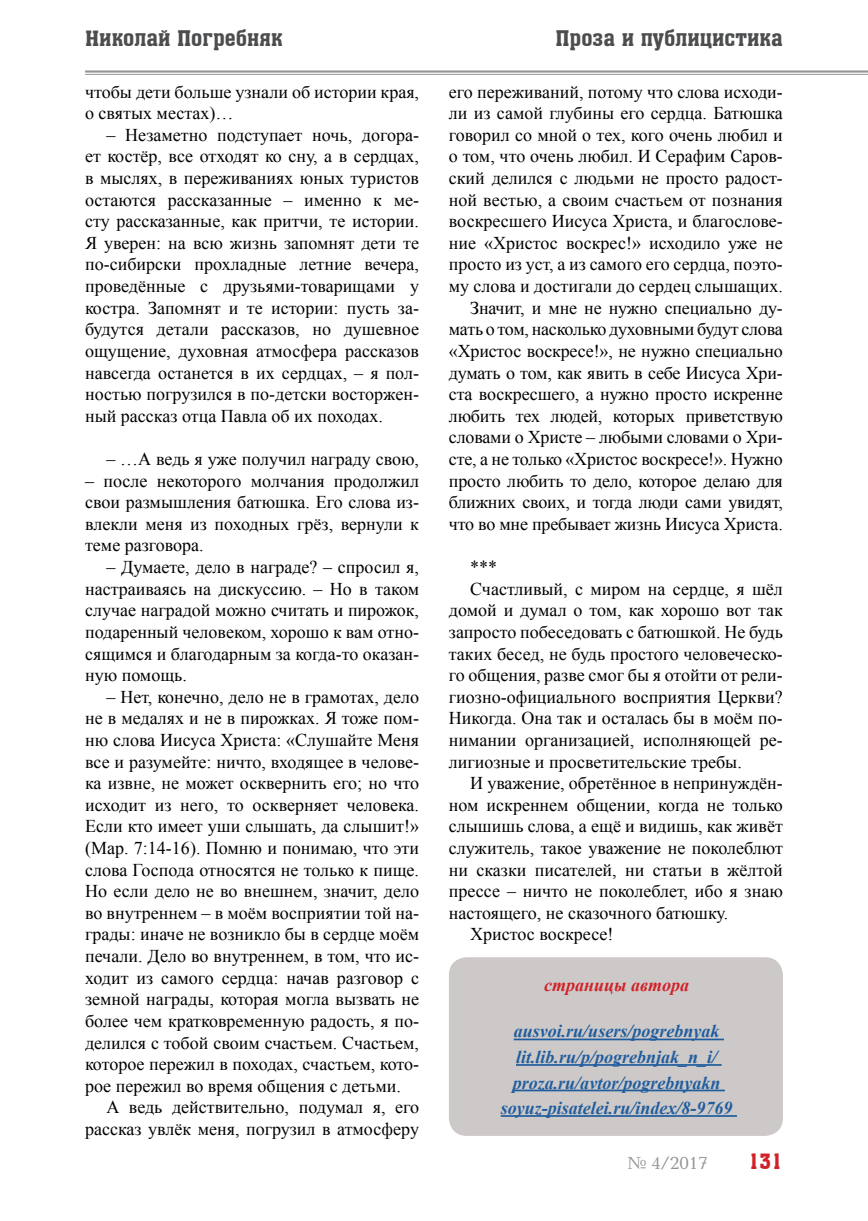
<style>
.page{position:relative;width:868px;height:1221px;background:#fff}
.page>*{position:absolute;margin:0;border:0;box-sizing:border-box;transform-origin:0 0}
.t1{font:21px "a Assuan";color:#4c4d4f}
.t2{font:21px "a Assuan";color:#d12229}
.t3{font:18px/21.6px "Times New Roman";color:#000;text-align:justify}
.t4{font:italic 700 18px/25.5px "Times New Roman";color:#205d9e;text-align:center}
.t5{font:italic 700 18px "Times New Roman";color:#d12229}
.t6{font:18px "Baltica C";color:#939597}
</style>
<div class="page">
<hr style="left:85px;top:70px;width:782px;height:3px;background:#939597">
<hr style="left:85px;top:74px;width:782px;height:1px;background:#939597">
<div style="left:449px;top:957px;width:333px;height:178px;background:#cdc9c8;border-radius:18px"></div>
<hr style="left:513px;top:1038px;width:210px;height:2px;background:#205d9e">
<hr style="left:516px;top:1064px;width:205px;height:1px;background:#205d9e">
<hr style="left:512px;top:1089px;width:212px;height:2px;background:#205d9e">
<hr style="left:500px;top:1115px;width:236px;height:1px;background:#205d9e">
<p class="t1" style="left:85px;top:27px;width:199px">Николай Погребняк</p>
<p class="t3" style="left:85px;top:80px;width:335px">чтобы дети больше узнали об истории края, о святых местах)…</p>
<p class="t3" style="left:85px;top:124px;width:335px;text-indent:21px">– Незаметно подступает ночь, догора&shy;ет костёр, все отходят ко сну, а в сердцах, в мыслях, в переживаниях юных туристов остаются рассказанные – именно к ме&shy;сту рассказанные, как притчи, те истории.<br>Я уверен: на всю жизнь запомнят дети те по-сибирски прохладные летние вечера, проведённые с друзьями-товарищами у костра. Запомнят и те истории: пусть за&shy;будутся детали рассказов, но душевное ощущение, духовная атмосфера рассказов навсегда останется в их сердцах, – я пол&shy;ностью погрузился в по-детски восторжен&shy;ный рассказ отца Павла об их походах.</p>
<p class="t3" style="left:106px;top:448px;width:314px">– …А ведь я уже получил награду свою,</p>
<p class="t3" style="left:85px;top:469px;width:335px">– после некоторого молчания продолжил свои размышления батюшка. Его слова из&shy;влекли меня из походных грёз, вернули к теме разговора.</p>
<p class="t3" style="left:85px;top:556px;width:335px;text-indent:21px">– Думаете, дело в награде? – спросил я, настраиваясь на дискуссию. – Но в таком случае наградой можно считать и пирожок, подаренный человеком, хорошо к вам отно&shy;сящимся и благодарным за когда-то оказан&shy;ную помощь.</p>
<p class="t3" style="left:85px;top:685px;width:335px;text-indent:21px">– Нет, конечно, дело не в грамотах, дело не в медалях и не в пирожках. Я тоже пом&shy;ню слова Иисуса Христа: «Слушайте Меня все и разумейте: ничто, входящее в челове&shy;ка извне, не может осквернить его; но что исходит из него, то оскверняет человека.<br>Если кто имеет уши слышать, да слышит!» (Мар. 7:14-16). Помню и понимаю, что эти слова Господа относятся не только к пище.<br>Но если дело не во внешнем, значит, дело во внутреннем – в моём восприятии той на&shy;грады: иначе не возникло бы в сердце моём печали. Дело во внутреннем, в том, что ис&shy;ходит из самого сердца: начав разговор с земной награды, которая могла вызвать не более чем кратковременную радость, я по&shy;делился с тобой своим счастьем. Счастьем, которое пережил в походах, счастьем, кото&shy;рое пережил во время общения с детьми.</p>
<p class="t3" style="left:85px;top:1096px;width:335px;text-align:right">А ведь действительно, подумал я, его рассказ увлёк меня, погрузил в атмосферу</p>
<p class="t1" style="left:555px;top:27px;width:229px">Проза и публицистика</p>
<p class="t3" style="left:449px;top:80px;width:335px;text-align:right">его переживаний, потому что слова исходи&shy;ли из самой глубины его сердца. Батюшка говорил со мной о тех, кого очень любил и о том, что очень любил. И Серафим Саров&shy;ский делился с людьми не просто радост&shy;ной вестью, а своим счастьем от познания воскресшего Иисуса Христа, и благослове&shy;ние «Христос воскрес!» исходило уже не просто из уст, а из самого его сердца, поэто&shy;му слова и достигали до сердец слышащих.<br>Значит, и мне не нужно специально ду&shy;мать о том, насколько духовными будут слова «Христос воскресе!», не нужно специально думать о том, как явить в себе Иисуса Хри&shy;ста воскресшего, а нужно просто искренне любить тех людей, которых приветствую словами о Христе – любыми словами о Хри&shy;сте, а не только «Христос воскресе!». Нужно просто любить то дело, которое делаю для ближних своих, и тогда люди сами увидят, что во мне пребывает жизнь Иисуса Христа.</p>
<p class="t3" style="left:470px;top:556px;width:28px">***</p>
<p class="t3" style="left:470px;top:577px;width:314px">Счастливый, с миром на сердце, я шёл</p>
<p class="t3" style="left:449px;top:599px;width:335px">домой и думал о том, как хорошо вот так</p>
<p class="t3" style="left:449px;top:620px;width:335px">запросто побеседовать с батюшкой. Не будь</p>
<p class="t3" style="left:449px;top:642px;width:335px">таких бесед, не будь простого человеческо-</p>
<p class="t3" style="left:449px;top:664px;width:335px">го общения, разве смог бы я отойти от рели-</p>
<p class="t3" style="left:449px;top:685px;width:335px">гиозно-официального восприятия Церкви?</p>
<p class="t3" style="left:449px;top:707px;width:335px">Никогда. Она так и осталась бы в моём по-</p>
<p class="t3" style="left:449px;top:728px;width:335px">нимании организацией, исполняющей ре-</p>
<p class="t3" style="left:449px;top:750px;width:294px">лигиозные и просветительские требы.</p>
<p class="t3" style="left:470px;top:772px;width:314px">И уважение, обретённое в непринуждён-</p>
<p class="t3" style="left:449px;top:793px;width:335px">ном искреннем общении, когда не только</p>
<p class="t3" style="left:449px;top:815px;width:335px">слышишь слова, а ещё и видишь, как живёт</p>
<p class="t3" style="left:449px;top:836px;width:335px">служитель, такое уважение не поколеблют</p>
<p class="t3" style="left:449px;top:858px;width:335px">ни сказки писателей, ни статьи в жёлтой</p>
<p class="t3" style="left:449px;top:880px;width:335px">прессе – ничто не поколеблет, ибо я знаю</p>
<p class="t3" style="left:449px;top:901px;width:281px">настоящего, не сказочного батюшку.</p>
<p class="t3" style="left:470px;top:923px;width:145px">Христос воскресе!</p>
<p class="t5" style="left:544px;top:972px;width:146px">страницы автора</p>
<p class="t4" style="left:500px;top:1018px;width:233px">ausvoi.ru/users/pogrebnyak lit.lib.ru/p/pogrebnjak_n_i/ proza.ru/avtor/pogrebnyakn soyuz-pisatelei.ru/index/8-9769</p>
<p class="t6" style="left:627px;top:1151px;width:82px">№ 4/2017</p>
<p class="t2" style="left:748px;top:1149px;width:36px">131</p>
</div>
